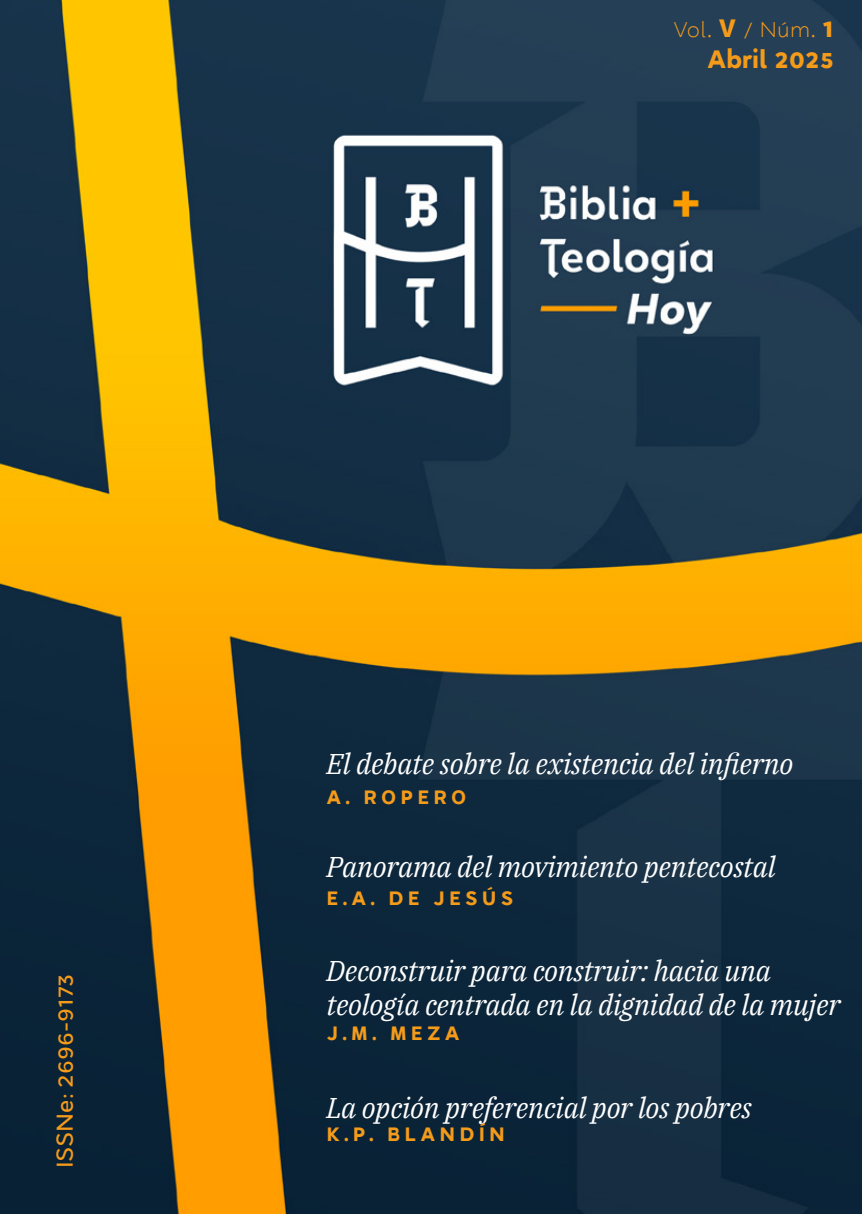
<style>
.page{position:relative;width:862px;height:1214px;background:#fff}
.page>*{position:absolute;margin:0;border:0;box-sizing:border-box;transform-origin:0 0}
.t1{font:italic 28.4px/34.4px "IBM Plex Serif";letter-spacing:-.01em;color:#fff}
.t2{font:700 27.4px "Halcyon";color:#f59b1a}
.t3{font:500 25px "Halcyon";color:#f59b1a}
.t4{font:300 23.2px "Halcyon";letter-spacing:.02em;color:#f59b1a}
.t5{font:700 21px "Halcyon";letter-spacing:.2em;color:#f59b1a}
.s1{font-weight:700;font-size:27.4px}
</style>
<div class="page">
<img style="left:0;top:0;width:862px;height:1213px">
<p class="t4" style="left:673px;top:12px;width:162px">Vol. <span class="s1">V</span> / Núm. <span class="s1">1</span></p>
<p class="t2" style="left:707px;top:39px;width:128px">Abril 2025</p>
<p class="t3" style="left:46px;top:1168px;width:196px;rotate:-90deg">ISSNe: 2696-9173</p>
<p class="t1" style="left:326px;top:744px;width:468px">El debate sobre la existencia del infierno</p>
<p class="t5" style="left:326px;top:781px;width:141px">A. ROPERO</p>
<p class="t1" style="left:326px;top:847px;width:451px">Panorama del movimiento pentecostal</p>
<p class="t5" style="left:326px;top:882px;width:188px">E.A. DE JESÚS</p>
<p class="t1" style="left:326px;top:950px;width:516px">Deconstruir para construir: hacia una teología centrada en la dignidad de la mujer</p>
<p class="t5" style="left:326px;top:1017px;width:135px">J.M. MEZA</p>
<p class="t1" style="left:326px;top:1088px;width:427px">La opción preferencial por los pobres</p>
<p class="t5" style="left:326px;top:1118px;width:180px">K.P. BLANDÍN</p>
</div>
